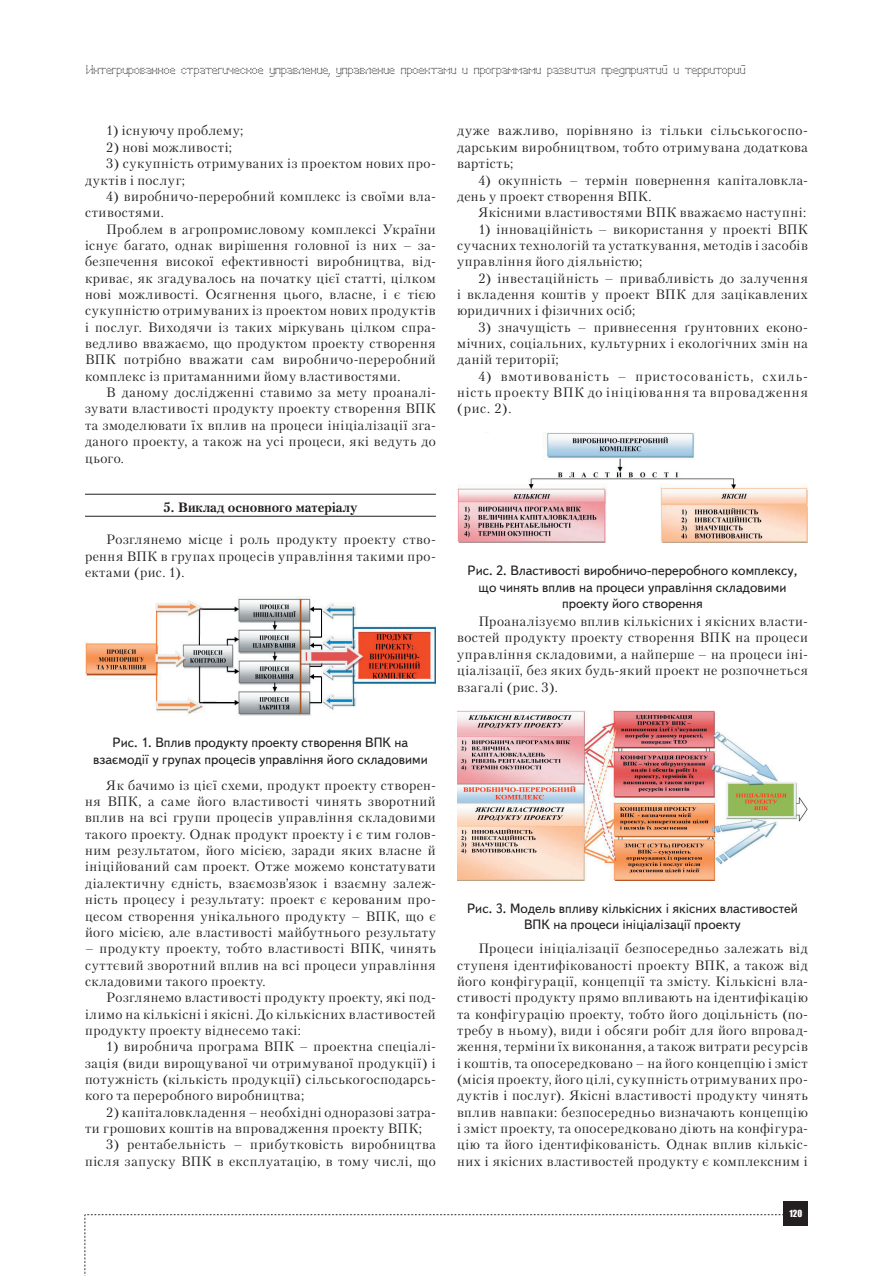
<style>
.page{position:relative;width:893px;height:1276px;background:#fff}
.page>*{position:absolute;margin:0;border:0;box-sizing:border-box;transform-origin:0 0}
.t1{font:13.5px/16.4px "Petersburg C";letter-spacing:.04em;color:#231f20;text-align:justify}
.t2{font:13.5px/16.2px "Text Book C";color:#231f20;text-align:center}
.t3{font:700 13.5px "Petersburg C";color:#231f20}
.t4{font:12px "Perfo";letter-spacing:.015em;color:#231f20}
.t5{font:9px "Impact";color:#fff}
</style>
<div class="page">
<svg style="left:85px;top:1214px;width:699px;height:60px"></svg>
<div style="left:784px;top:1201px;width:24px;height:24px;background:#231f20"></div>
<hr style="left:85px;top:494px;width:351px;height:1px;background:#231f20">
<hr style="left:85px;top:516px;width:351px;height:1px;background:#231f20">
<img style="left:85px;top:596px;width:351px;height:119px">
<img style="left:457px;top:432px;width:351px;height:111px">
<img style="left:457px;top:710px;width:351px;height:170px">
<p class="t4" style="left:86px;top:63px;width:661px">Интегрированное стратегическое управление, управление проектами и программами развития предприятий и территорий</p>
<p class="t1" style="left:106px;top:122px;width:139px">1) існуючу проблему;</p>
<p class="t1" style="left:106px;top:139px;width:127px">2) нові можливості;</p>
<p class="t1" style="left:85px;top:155px;width:352px;text-indent:21px">3) сукупність отримуваних із проектом нових про&shy;дуктів і послуг;</p>
<p class="t1" style="left:85px;top:188px;width:352px;text-indent:21px">4) виробничо-переробний комплекс із своїми вла&shy;стивостями.</p>
<p class="t1" style="left:85px;top:220px;width:352px;text-indent:21px">Проблем в агропромисловому комплексі України існує багато, однак вирішення головної із них – за&shy;безпечення високої ефективності виробництва, від&shy;криває, як згадувалось на початку цієї статті, цілком нові можливості. Осягнення цього, власне, і є тією сукупністю отримуваних із проектом нових продуктів і послуг. Виходячи із таких міркувань цілком спра&shy;ведливо вважаємо, що продуктом проекту створення ВПК потрібно вважати сам виробничо-переробний комплекс із притаманними йому властивостями.</p>
<p class="t1" style="left:85px;top:384px;width:352px;text-indent:21px">В даному дослідженні ставимо за мету проаналі&shy;зувати властивості продукту проекту створення ВПК та змоделювати їх вплив на процеси ініціалізації зга&shy;даного проекту, а також на усі процеси, які ведуть до цього.</p>
<p class="t3" style="left:163px;top:498px;width:195px">5. Виклад основного матеріалу</p>
<p class="t1" style="left:85px;top:531px;width:352px;text-indent:21px">Розглянемо місце і роль продукту проекту ство&shy;рення ВПК в групах процесів управління такими про&shy;ектами (рис. 1).</p>
<p class="t2" style="left:93px;top:735px;width:336px">Рис. 1. Вплив продукту проекту створення ВПК на взаємодії у групах процесів управління його складовими</p>
<p class="t1" style="left:85px;top:776px;width:352px;text-indent:21px">Як бачимо із цієї схеми, продукт проекту створен&shy;ня ВПК, а саме його властивості чинять зворотний вплив на всі групи процесів управління складовими такого проекту. Однак продукт проекту і є тим голов&shy;ним результатом, його місією, заради яких власне й ініційований сам проект. Отже можемо констатувати діалектичну єдність, взаємозв’язок і взаємну залеж&shy;ність процесу і результату: проект є керованим про&shy;цесом створення унікального продукту – ВПК, що є його місією, але властивості майбутнього результату</p>
<p class="t1" style="left:85px;top:940px;width:352px">– продукту проекту, тобто властивості ВПК, чинять суттєвий зворотний вплив на всі процеси управління складовими такого проекту.</p>
<p class="t1" style="left:85px;top:989px;width:352px;text-indent:21px">Розглянемо властивості продукту проекту, які под&shy;ілимо на кількісні і якісні. До кількісних властивостей продукту проекту віднесемо такі:</p>
<p class="t1" style="left:85px;top:1038px;width:352px;text-indent:21px">1) виробнича програма ВПК – проектна спеціалі&shy;зація (види вирощуваної чи отримуваної продукції) і потужність (кількість продукції) сільськогосподарсь&shy;кого та переробного виробництва;</p>
<p class="t1" style="left:85px;top:1103px;width:352px;text-indent:21px">2) капіталовкладення – необхідні одноразові затра&shy;ти грошових коштів на впровадження проекту ВПК;</p>
<p class="t1" style="left:85px;top:1136px;width:352px;text-align:right">3) рентабельність – прибутковість виробництва після запуску ВПК в експлуатацію, в тому числі, що</p>
<p class="t1" style="left:457px;top:122px;width:352px">дуже важливо, порівняно із тільки сільськогоспо&shy;дарським виробництвом, тобто отримувана додаткова вартість;</p>
<p class="t1" style="left:457px;top:171px;width:352px;text-indent:21px">4) окупність – термін повернення капіталовкла&shy;день у проект створення ВПК.</p>
<p class="t1" style="left:478px;top:204px;width:329px">Якісними властивостями ВПК вважаємо наступні:</p>
<p class="t1" style="left:457px;top:220px;width:352px;text-indent:21px">1) інноваційність – використання у проекті ВПК сучасних технологій та устаткування, методів і засобів управління його діяльністю;</p>
<p class="t1" style="left:457px;top:270px;width:352px;text-indent:21px">2) інвестаційність – привабливість до залучення і вкладення коштів у проект ВПК для зацікавлених юридичних і фізичних осіб;</p>
<p class="t1" style="left:457px;top:319px;width:352px;text-indent:21px">3) значущість – привнесення ґрунтовних еконо&shy;мічних, соціальних, культурних і екологічних змін на даній території;</p>
<p class="t1" style="left:457px;top:368px;width:352px;text-indent:21px">4) вмотивованість – пристосованість, схиль&shy;ність проекту ВПК до ініціювання та впровадження (рис. 2).</p>
<p class="t2" style="left:467px;top:563px;width:331px">Рис. 2. Властивості виробничо-переробного комплексу, що чинять вплив на процеси управління складовими проекту його створення</p>
<p class="t1" style="left:457px;top:613px;width:352px;text-indent:21px">Проаналізуємо вплив кількісних і якісних власти&shy;востей продукту проекту створення ВПК на процеси управління складовими, а найперше – на процеси іні&shy;ціалізації, без яких будь-який проект не розпочнеться взагалі (рис. 3).</p>
<p class="t2" style="left:467px;top:900px;width:332px">Рис. 3. Модель впливу кількісних і якісних властивостей<br>ВПК на процеси ініціалізації проекту</p>
<p class="t1" style="left:457px;top:940px;width:352px;text-indent:21px">Процеси ініціалізації безпосередньо залежать від ступеня ідентифікованості проекту ВПК, а також від його конфігурації, концепції та змісту. Кількісні вла&shy;стивості продукту прямо впливають на ідентифікацію та конфігурацію проекту, тобто його доцільність (по&shy;требу в ньому), види і обсяги робіт для його впровад&shy;ження, терміни їх виконання, а також витрати ресурсів і коштів, та опосередковано – на його концепцію і зміст (місія проекту, його цілі, сукупність отримуваних про&shy;дуктів і послуг). Якісні властивості продукту чинять вплив навпаки: безпосередньо визначають концепцію і зміст проекту, та опосередковано діють на конфігура&shy;цію та його ідентифікованість. Однак вплив кількіс&shy;них і якісних властивостей продукту є комплексним і</p>
<p class="t5" style="left:789px;top:1206px;width:14px">120</p>
</div>
